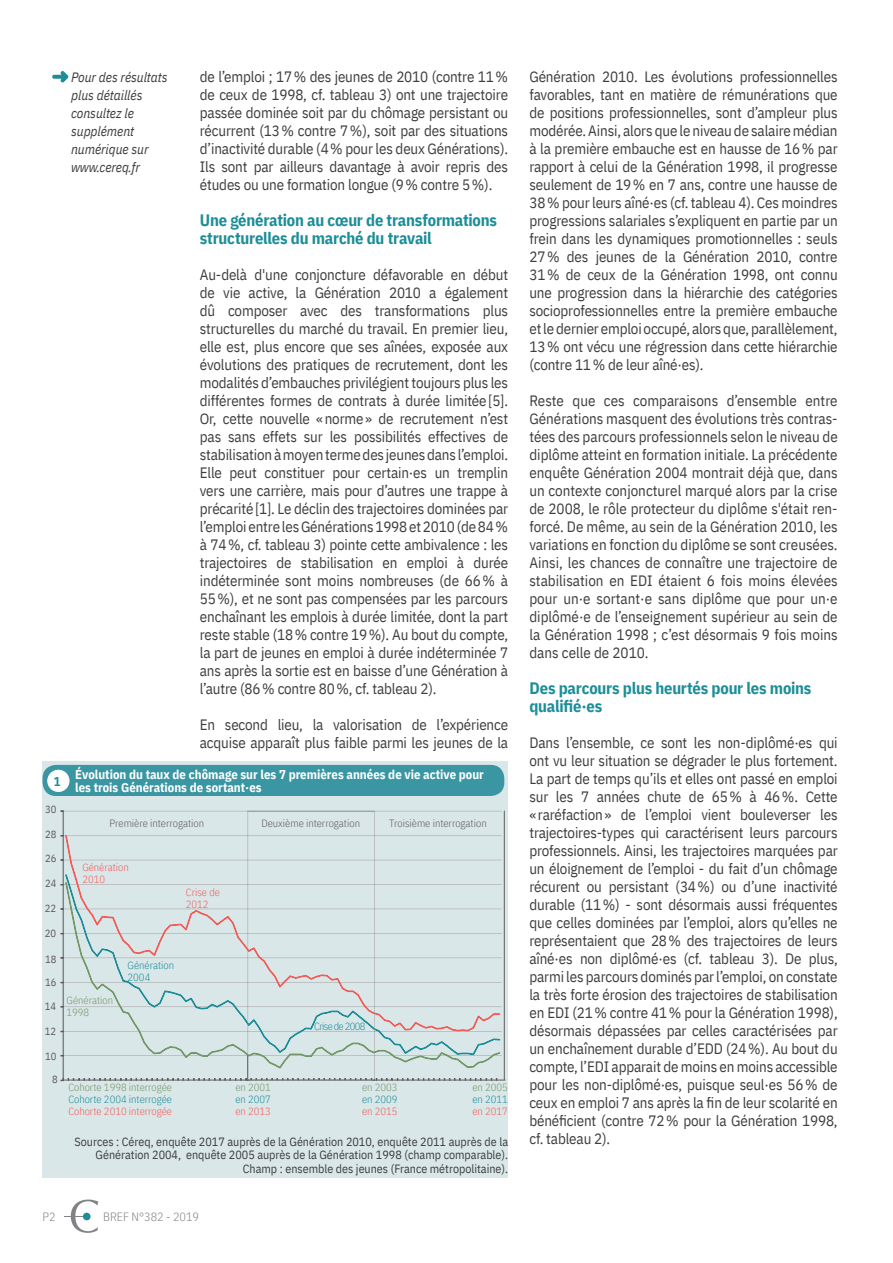
<style>
.page{position:relative;width:893px;height:1263px;background:#fff}
.page>*{position:absolute;margin:0;border:0;box-sizing:border-box;transform-origin:0 0}
.INTERTITRES{font:700 16.5px/18px "IBM Plex Sans Cond";letter-spacing:-.015em;color:#1d8e98}
.TEXTE{font:15px/18px "IBM Plex Sans Cond";letter-spacing:-.01em;color:#3e3e3f;text-align:justify}
.TEXTE-2{font:italic 13.5px/18px "IBM Plex Sans Cond";letter-spacing:-.005em;color:#3e3e3f}
.TEXTEENCADRE{font:700 12.75px/13.5px "IBM Plex Sans Cond";color:#fff}
.TEXTEENCADRE-2{font:700 12.75px "IBM Plex Sans Cond";color:#1d8e98}
.t1{font:12px/13.5px "IBM Plex Sans Cond";color:#3e3e3f;text-align:right}
.t2{font:300 12px "IBM Plex Sans Cond";color:#808285}
.t3{font:300 10.5px/12px "IBM Plex Sans Cond";color:#f15c59}
.t4{font:300 10.5px "IBM Plex Sans Cond";color:#5f5b5b}
.t5{font:300 10.5px/12px "IBM Plex Sans Cond";color:#739867}
.t6{font:300 10.5px/12px "IBM Plex Sans Cond";color:#1d8e98}
.t7{font:10.5px "IBM Plex Sans Cond";color:#5f5b5b}
.t8{font:300 10.5px "IBM Plex Sans Cond";letter-spacing:-.06em;color:#1d8e98}
</style>
<div class="page">
<div style="left:43px;top:761px;width:465px;height:417px;background:#dae7e9"></div>
<svg style="left:64px;top:1199px;width:34px;height:34px"></svg>
<div style="left:83px;top:1213px;width:8px;height:7px;background:#1d8e98;border-radius:50%"></div>
<div style="left:43px;top:765px;width:461px;height:31px;background:#3996a2;border-radius:14px"></div>
<div style="left:48px;top:770px;width:21px;height:21px;background:#fff;border-radius:50%"></div>
<div style="left:47px;top:770px;width:22px;height:22px;border:1px solid #fff;border-radius:50%"></div>
<hr style="left:63px;top:1055px;width:439px;height:1px;background:#a09c9c">
<hr style="left:63px;top:1031px;width:439px;height:1px;background:#a09c9c">
<hr style="left:63px;top:1006px;width:439px;height:1px;background:#a09c9c">
<hr style="left:63px;top:982px;width:439px;height:1px;background:#a09c9c">
<hr style="left:63px;top:958px;width:439px;height:1px;background:#a09c9c">
<hr style="left:63px;top:933px;width:439px;height:1px;background:#a09c9c">
<hr style="left:63px;top:909px;width:439px;height:1px;background:#a09c9c">
<hr style="left:63px;top:884px;width:439px;height:1px;background:#a09c9c">
<hr style="left:63px;top:860px;width:439px;height:1px;background:#a09c9c">
<hr style="left:63px;top:835px;width:439px;height:1px;background:#a09c9c">
<hr style="left:63px;top:811px;width:439px;height:1px;background:#a09c9c">
<svg style="left:61px;top:811px;width:436px;height:270px"></svg>
<hr style="left:63px;top:1080px;width:442px;height:1px;background:#5f5b5b">
<hr style="left:504px;top:811px;width:1px;height:269px;background:#5f5b5b">
<svg style="left:52px;top:71px;width:16px;height:11px"></svg>
<p class="TEXTEENCADRE-2" style="left:54px;top:771px;width:8px">1</p>
<p class="t7" style="left:45px;top:801px;width:13px">30</p>
<p class="t7" style="left:45px;top:826px;width:13px">28</p>
<p class="t7" style="left:45px;top:850px;width:13px">26</p>
<p class="t7" style="left:45px;top:875px;width:13px">24</p>
<p class="t7" style="left:45px;top:900px;width:13px">22</p>
<p class="TEXTE-2" style="left:71px;top:67px;width:98px">Pour des résultats plus détaillés consultez le supplément numérique sur www.cereq.fr</p>
<p class="TEXTE" style="left:200px;top:66px;width:310px">de l’emploi ; 17% des jeunes de 2010 (contre 11% de ceux de 1998, cf. tableau 3) ont une trajectoire passée dominée soit par du chômage persistant ou récurrent (13% contre 7%), soit par des situations d’inactivité durable (4% pour les deux Générations).<br>Ils sont par ailleurs davantage à avoir repris des études ou une formation longue (9% contre 5%).</p>
<p class="INTERTITRES" style="left:200px;top:210px;width:299px">Une génération au cœur de transformations structurelles du marché du travail</p>
<p class="TEXTE" style="left:200px;top:264px;width:310px">Au-delà d'une conjoncture défavorable en début de vie active, la Génération 2010 a également dû composer avec des transformations plus structurelles du marché du travail. En premier lieu, elle est, plus encore que ses aînées, exposée aux évolutions des pratiques de recrutement, dont les modalités d’embauches privilégient toujours plus les différentes formes de contrats à durée limitée[5].<br>Or, cette nouvelle «norme» de recrutement n’est pas sans effets sur les possibilités effectives de stabilisation à moyen terme des jeunes dans l’emploi.<br>Elle peut constituer pour certain·es un tremplin vers une carrière, mais pour d’autres une trappe à précarité[1]. Le déclin des trajectoires dominées par l’emploi entre les Générations 1998 et 2010 (de 84% à 74%, cf. tableau 3) pointe cette ambivalence : les trajectoires de stabilisation en emploi à durée indéterminée sont moins nombreuses (de 66% à 55%), et ne sont pas compensées par les parcours enchaînant les emplois à durée limitée, dont la part reste stable (18% contre 19%). Au bout du compte, la part de jeunes en emploi à durée indéterminée 7 ans après la sortie est en baisse d’une Génération à l’autre (86% contre 80%, cf. tableau 2).</p>
<p class="TEXTE" style="left:200px;top:714px;width:310px">En second lieu, la valorisation de l’expérience acquise apparaît plus faible parmi les jeunes de la</p>
<p class="TEXTEENCADRE" style="left:75px;top:766px;width:410px">Évolution du taux de chômage sur les 7 premières années de vie active pour les trois Générations de sortant·es</p>
<p class="t4" style="left:110px;top:815px;width:96px">Première interrogation</p>
<p class="t4" style="left:261px;top:815px;width:100px">Deuxième interrogation</p>
<p class="t4" style="left:389px;top:815px;width:99px">Troisième interrogation</p>
<p class="t3" style="left:82px;top:860px;width:48px">Génération<br>2010</p>
<p class="t3" style="left:186px;top:885px;width:35px">Crise de<br>2012</p>
<p class="t7" style="left:45px;top:925px;width:13px">20</p>
<p class="t7" style="left:45px;top:951px;width:13px">18</p>
<p class="t7" style="left:45px;top:974px;width:13px">16</p>
<p class="t7" style="left:45px;top:999px;width:13px">14</p>
<p class="t7" style="left:45px;top:1023px;width:13px">12</p>
<p class="t7" style="left:45px;top:1048px;width:13px">10</p>
<p class="t7" style="left:52px;top:1071px;width:7px">8</p>
<p class="t5" style="left:67px;top:994px;width:48px">Génération<br>1998</p>
<p class="t6" style="left:128px;top:958px;width:48px">Génération<br>2004</p>
<p class="t8" style="left:314px;top:1018px;width:53px">Crise de 2008</p>
<p class="t5" style="left:68px;top:1080px;width:105px">Cohorte 1998 interrogée</p>
<p class="t6" style="left:68px;top:1092px;width:105px">Cohorte 2004 interrogée</p>
<p class="t3" style="left:68px;top:1104px;width:105px">Cohorte 2010 interrogée</p>
<p class="t5" style="left:472px;top:1080px;width:37px">en 2005</p>
<p class="t6" style="left:472px;top:1092px;width:37px">en 2011</p>
<p class="t3" style="left:472px;top:1104px;width:37px">en 2017</p>
<p class="t1" style="left:75px;top:1134px;width:435px">Sources : Céreq, enquête 2017 auprès de la Génération 2010, enquête 2011 auprès de la<br>Génération 2004, enquête 2005 auprès de la Génération 1998 (champ comparable).</p>
<p class="t1" style="left:243px;top:1161px;width:267px">Champ : ensemble des jeunes (France métropolitaine).</p>
<p class="t5" style="left:235px;top:1080px;width:37px">en 2001</p>
<p class="t6" style="left:235px;top:1092px;width:37px">en 2007</p>
<p class="t3" style="left:235px;top:1104px;width:37px">en 2013</p>
<p class="t5" style="left:362px;top:1080px;width:37px">en 2003</p>
<p class="t6" style="left:362px;top:1092px;width:37px">en 2009</p>
<p class="t3" style="left:362px;top:1104px;width:37px">en 2015</p>
<p class="t2" style="left:43px;top:1207px;width:14px">P2</p>
<p class="t2" style="left:103px;top:1207px;width:97px">BREF N°382 - 2019</p>
<p class="TEXTE" style="left:529px;top:66px;width:310px">Génération 2010. Les évolutions professionnelles favorables, tant en matière de rémunérations que de positions professionnelles, sont d’ampleur plus modérée. Ainsi, alors que le niveau de salaire médian à la première embauche est en hausse de 16% par rapport à celui de la Génération 1998, il progresse seulement de 19% en 7 ans, contre une hausse de 38% pour leurs aîné·es (cf. tableau 4). Ces moindres progressions salariales s’expliquent en partie par un frein dans les dynamiques promotionnelles : seuls 27% des jeunes de la Génération 2010, contre 31% de ceux de la Génération 1998, ont connu une progression dans la hiérarchie des catégories socioprofessionnelles entre la première embauche et le dernier emploi occupé, alors que, parallèlement, 13% ont vécu une régression dans cette hiérarchie (contre 11% de leur aîné·es).</p>
<p class="TEXTE" style="left:529px;top:390px;width:310px">Reste que ces comparaisons d’ensemble entre Générations masquent des évolutions très contras&shy;tées des parcours professionnels selon le niveau de diplôme atteint en formation initiale. La précédente enquête Génération 2004 montrait déjà que, dans un contexte conjoncturel marqué alors par la crise de 2008, le rôle protecteur du diplôme s'était ren&shy;forcé. De même, au sein de la Génération 2010, les variations en fonction du diplôme se sont creusées.<br>Ainsi, les chances de connaître une trajectoire de stabilisation en EDI étaient 6 fois moins élevées pour un·e sortant·e sans diplôme que pour un·e diplômé·e de l’enseignement supérieur au sein de la Génération 1998 ; c’est désormais 9 fois moins dans celle de 2010.</p>
<p class="INTERTITRES" style="left:529px;top:678px;width:283px">Des parcours plus heurtés pour les moins qualifié·es</p>
<p class="TEXTE" style="left:529px;top:732px;width:310px">Dans l’ensemble, ce sont les non-diplômé·es qui ont vu leur situation se dégrader le plus fortement.<br>La part de temps qu’ils et elles ont passé en emploi sur les 7 années chute de 65% à 46%. Cette «raréfaction» de l’emploi vient bouleverser les trajectoires-types qui caractérisent leurs parcours professionnels. Ainsi, les trajectoires marquées par un éloignement de l’emploi - du fait d’un chômage récurent ou persistant (34%) ou d’une inactivité durable (11%) - sont désormais aussi fréquentes que celles dominées par l’emploi, alors qu’elles ne représentaient que 28% des trajectoires de leurs aîné·es non diplômé·es (cf. tableau 3). De plus, parmi les parcours dominés par l’emploi, on constate la très forte érosion des trajectoires de stabilisation en EDI (21% contre 41% pour la Génération 1998), désormais dépassées par celles caractérisées par un enchaînement durable d’EDD (24%). Au bout du compte, l’EDI apparait de moins en moins accessible pour les non-diplômé·es, puisque seul·es 56% de ceux en emploi 7 ans après la fin de leur scolarité en bénéficient (contre 72% pour la Génération 1998, cf. tableau 2).</p>
</div>
